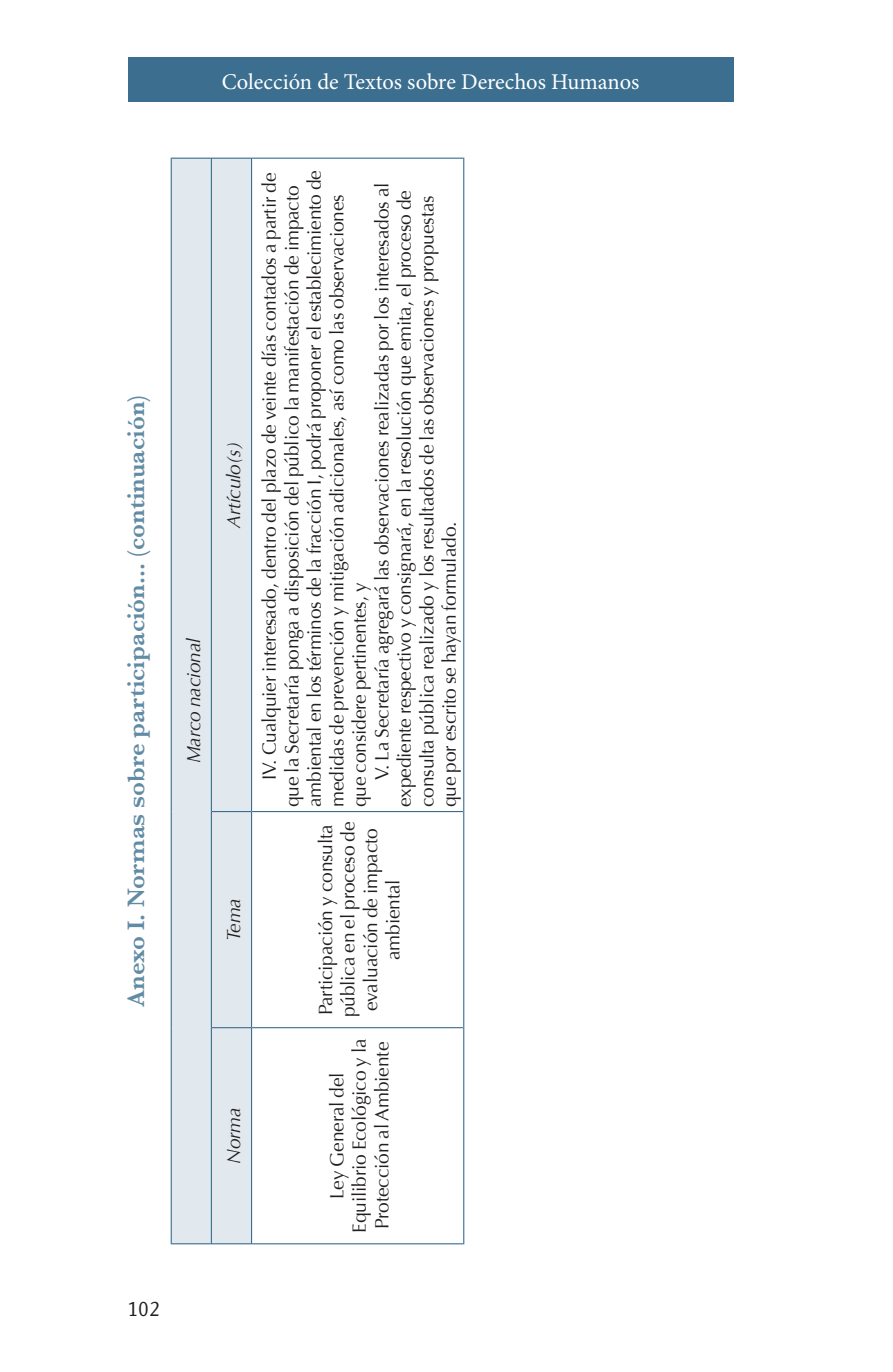
<style>
.page{position:relative;width:893px;height:1372px;background:#fff}
.page>*{position:absolute;margin:0;border:0;box-sizing:border-box;transform-origin:0 0}
.t1{font:600 24.75px "Baskerville";color:#628ba5}
.t2{font:22.5px "Minion Pro";color:#fff}
.t3{font:20.25px "Rosario Blanca";color:#231f20}
.t4{font:19.12px/22.5px "Optima";letter-spacing:-.01em;color:#231f20;text-align:center}
.t5{font:italic 19.12px "Optima";letter-spacing:-.01em;color:#231f20}
</style>
<div class="page">
<div style="left:128px;top:57px;width:605px;height:45px;background:#3b6e8f"></div>
<div style="left:172px;top:159px;width:79px;height:1084px;background:#e2e9ee"></div>
<hr style="left:251px;top:1027px;width:1px;height:217px;background:#3b6e8f">
<hr style="left:251px;top:811px;width:1px;height:216px;background:#3b6e8f">
<hr style="left:251px;top:158px;width:1px;height:653px;background:#3b6e8f">
<hr style="left:211px;top:1027px;width:1px;height:217px;background:#3b6e8f">
<hr style="left:211px;top:811px;width:1px;height:216px;background:#3b6e8f">
<hr style="left:212px;top:1027px;width:39px;height:1px;background:#3b6e8f">
<hr style="left:211px;top:158px;width:1px;height:653px;background:#3b6e8f">
<hr style="left:212px;top:811px;width:39px;height:1px;background:#3b6e8f">
<hr style="left:252px;top:1243px;width:211px;height:1px;background:#3b6e8f">
<hr style="left:252px;top:1027px;width:211px;height:1px;background:#3b6e8f">
<hr style="left:463px;top:1027px;width:1px;height:217px;background:#3b6e8f">
<hr style="left:463px;top:811px;width:1px;height:216px;background:#3b6e8f">
<hr style="left:252px;top:811px;width:211px;height:1px;background:#3b6e8f">
<hr style="left:252px;top:158px;width:211px;height:1px;background:#3b6e8f">
<hr style="left:463px;top:158px;width:1px;height:653px;background:#3b6e8f">
<hr style="left:171px;top:1027px;width:1px;height:217px;background:#3b6e8f">
<hr style="left:172px;top:1243px;width:39px;height:1px;background:#3b6e8f">
<hr style="left:171px;top:811px;width:1px;height:216px;background:#3b6e8f">
<hr style="left:171px;top:158px;width:1px;height:653px;background:#3b6e8f">
<hr style="left:172px;top:158px;width:39px;height:1px;background:#3b6e8f">
<hr style="left:212px;top:1243px;width:39px;height:1px;background:#3b6e8f">
<hr style="left:212px;top:158px;width:39px;height:1px;background:#3b6e8f">
<p class="t2" style="left:222px;top:67px;width:419px">Colección de Textos sobre Derechos Humanos</p>
<p class="t1" style="left:119px;top:1007px;width:613px;rotate:-90deg">Anexo I. Normas sobre participación... (continuación)</p>
<p class="t5" style="left:182px;top:763px;width:127px;rotate:-90deg">Marco nacional</p>
<p class="t5" style="left:223px;top:527px;width:87px;rotate:-90deg">Artículo(s)</p>
<p class="t5" style="left:223px;top:941px;width:45px;rotate:-90deg">Tema</p>
<p class="t5" style="left:223px;top:1164px;width:58px;rotate:-90deg">Norma</p>
<p class="t4" style="left:258px;top:807px;width:638px;text-align:left;text-indent:27px;rotate:-90deg">IV. Cualquier interesado, dentro del plazo de veinte días contados a partir de que la Secretaría ponga a disposición del público la manifestación de impacto ambiental en los términos de la fracción I, podrá proponer el establecimiento de medidas de prevención y mitigación adicionales, así como las observaciones que considere pertinentes, y</p>
<p class="t4" style="left:371px;top:807px;width:626px;text-align:left;text-indent:27px;rotate:-90deg">V. La Secretaría agregará las observaciones realizadas por los interesados al expediente respectivo y consignará, en la resolución que emita, el proceso de consulta pública realizado y los resultados de las observaciones y propuestas que por escrito se hayan formulado.</p>
<p class="t4" style="left:315px;top:1017px;width:197px;rotate:-90deg">Participación y consulta pública en el proceso de evaluación de impacto ambiental</p>
<p class="t4" style="left:326px;top:1232px;width:196px;rotate:-90deg">Ley General del<br>Equilibrio Ecológico y la<br>Protección al Ambiente</p>
<p class="t3" style="left:128px;top:1298px;width:34px">102</p>
</div>
